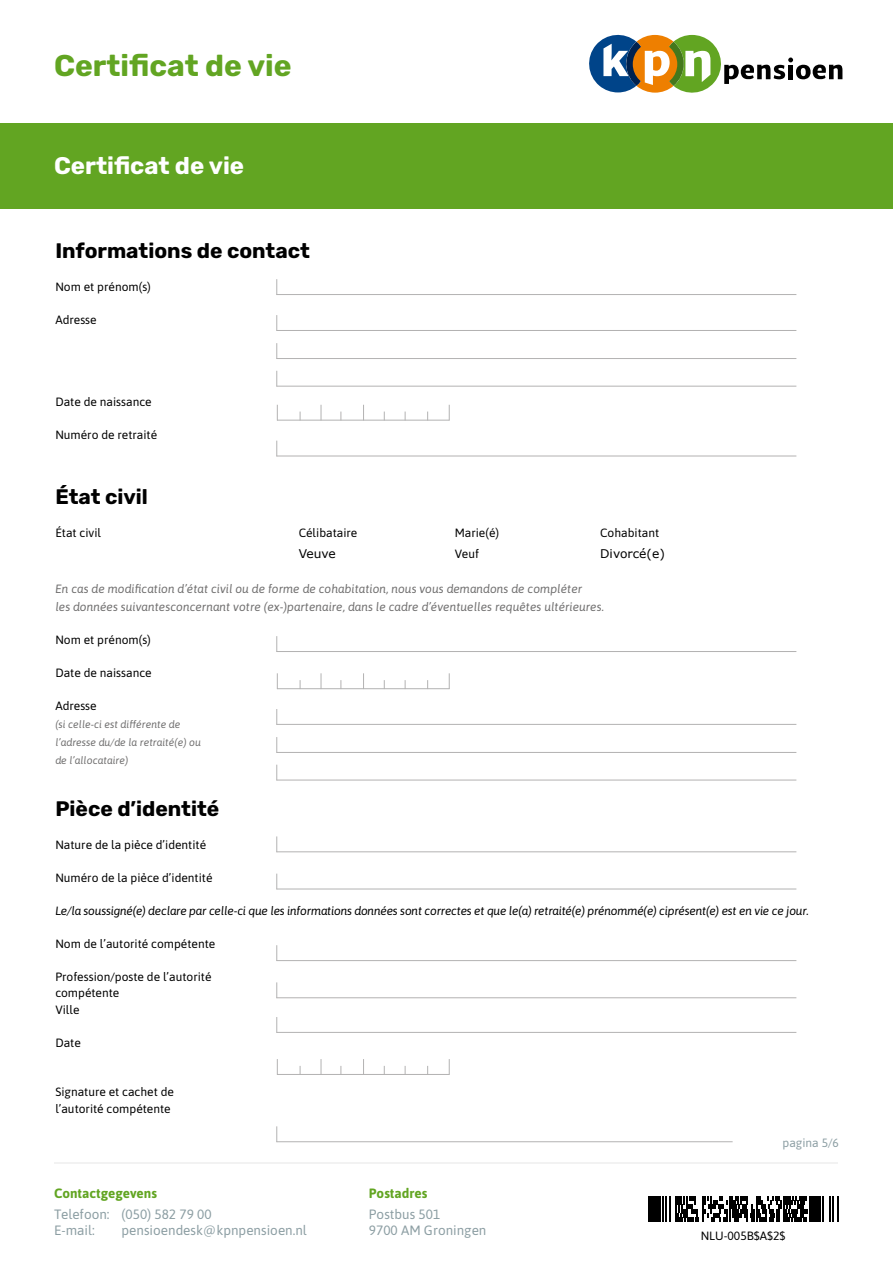
<style>
.page{position:relative;width:893px;height:1263px;background:#fff}
.page>*{position:absolute;margin:0;border:0;box-sizing:border-box;transform-origin:0 0}
.t1{font:700 30px "Rubik";color:#62a522}
.t2{font:700 24px "Rubik";color:#fff}
.t3{font:700 21px "Rubik";color:#000}
.t4{font:13.5px/16.2px "Asap";color:#8c9ea3}
.t5{font:700 13.5px "Asap";color:#62a522}
.t6{font:12px/16.5px "Asap";color:#000}
.t7{font:italic 12px/18px "Asap";color:#706f6f}
.t8{font:italic 12px "Asap";letter-spacing:-.02em;color:#000}
.t9{font:12px "Verdana";color:#000}
.t10{font:12px "Asap";color:#8c9ea3}
.t11{font:italic 10.5px/18px "Asap";color:#706f6f}
</style>
<div class="page">
<hr style="left:54px;top:1162px;width:784px;height:2px;background:#f2f2f2">
<div style="left:0;top:123px;width:893px;height:86px;background:#62a522"></div>
<svg style="left:589px;top:34px;width:253px;height:59px"></svg>
<hr style="left:276px;top:294px;width:520px;height:1px;background:#b3b2b2">
<svg style="left:276px;top:279px;width:1px;height:16px"></svg>
<hr style="left:276px;top:330px;width:520px;height:1px;background:#b3b2b2">
<svg style="left:276px;top:315px;width:1px;height:16px"></svg>
<hr style="left:276px;top:724px;width:520px;height:1px;background:#b3b2b2">
<svg style="left:276px;top:709px;width:1px;height:16px"></svg>
<hr style="left:276px;top:358px;width:520px;height:1px;background:#b3b2b2">
<svg style="left:276px;top:343px;width:1px;height:16px"></svg>
<hr style="left:276px;top:752px;width:520px;height:1px;background:#b3b2b2">
<svg style="left:276px;top:737px;width:1px;height:16px"></svg>
<hr style="left:276px;top:386px;width:520px;height:1px;background:#b3b2b2">
<svg style="left:276px;top:371px;width:1px;height:15px"></svg>
<hr style="left:276px;top:780px;width:520px;height:1px;background:#b3b2b2">
<svg style="left:276px;top:765px;width:1px;height:15px"></svg>
<hr style="left:276px;top:851px;width:520px;height:1px;background:#b3b2b2">
<svg style="left:276px;top:836px;width:1px;height:16px"></svg>
<hr style="left:276px;top:960px;width:520px;height:1px;background:#b3b2b2">
<svg style="left:276px;top:945px;width:1px;height:16px"></svg>
<hr style="left:276px;top:889px;width:520px;height:1px;background:#b3b2b2">
<svg style="left:276px;top:874px;width:1px;height:15px"></svg>
<hr style="left:276px;top:997px;width:520px;height:1px;background:#b3b2b2">
<svg style="left:276px;top:982px;width:1px;height:16px"></svg>
<hr style="left:276px;top:1032px;width:520px;height:1px;background:#b3b2b2">
<svg style="left:276px;top:1017px;width:1px;height:16px"></svg>
<hr style="left:276px;top:1141px;width:457px;height:1px;background:#b3b2b2">
<svg style="left:276px;top:1126px;width:1px;height:16px"></svg>
<hr style="left:276px;top:651px;width:520px;height:1px;background:#b3b2b2">
<svg style="left:276px;top:636px;width:1px;height:16px"></svg>
<hr style="left:276px;top:456px;width:520px;height:1px;background:#b3b2b2">
<svg style="left:276px;top:441px;width:1px;height:15px"></svg>
<hr style="left:277px;top:420px;width:172px;height:1px;background:#b3b2b2">
<svg style="left:277px;top:405px;width:1px;height:15px"></svg>
<svg style="left:449px;top:405px;width:1px;height:15px"></svg>
<svg style="left:363px;top:405px;width:1px;height:15px"></svg>
<svg style="left:321px;top:405px;width:1px;height:15px"></svg>
<hr style="left:277px;top:688px;width:172px;height:1px;background:#b3b2b2">
<svg style="left:277px;top:673px;width:1px;height:15px"></svg>
<svg style="left:449px;top:673px;width:1px;height:16px"></svg>
<svg style="left:363px;top:673px;width:1px;height:15px"></svg>
<svg style="left:321px;top:673px;width:1px;height:15px"></svg>
<hr style="left:277px;top:1074px;width:172px;height:1px;background:#b3b2b2">
<svg style="left:277px;top:1059px;width:1px;height:15px"></svg>
<svg style="left:449px;top:1059px;width:1px;height:16px"></svg>
<svg style="left:363px;top:1059px;width:1px;height:15px"></svg>
<svg style="left:321px;top:1059px;width:1px;height:15px"></svg>
<svg style="left:648px;top:1196px;width:190px;height:26px"></svg>
<div style="left:648px;top:1196px;width:13px;height:25px;background:#000"></div>
<hr style="left:662px;top:1196px;width:2px;height:25px;background:#000">
<div style="left:810px;top:1196px;width:11px;height:25px;background:#000"></div>
<svg style="left:666px;top:1196px;width:142px;height:25px"></svg>
<svg style="left:823px;top:1196px;width:15px;height:25px"></svg>
<h1 class="t1" style="left:54px;top:48px;width:239px">Certificat de vie</h1>
<h2 class="t2" style="left:54px;top:152px;width:192px">Certificat de vie</h2>
<h3 class="t3" style="left:55px;top:238px;width:256px">Informations de contact</h3>
<p class="t6" style="left:55px;top:278px;width:97px">Nom et prénom(s)</p>
<p class="t6" style="left:55px;top:311px;width:43px">Adresse</p>
<p class="t6" style="left:55px;top:393px;width:98px">Date de naissance</p>
<p class="t6" style="left:55px;top:426px;width:103px">Numéro de retraité</p>
<h3 class="t3" style="left:55px;top:485px;width:94px">État civil</h3>
<p class="t6" style="left:55px;top:524px;width:47px">État civil</p>
<p class="t6" style="left:299px;top:524px;width:60px">Célibataire</p>
<p class="t6" style="left:455px;top:524px;width:46px">Marie(é)</p>
<p class="t6" style="left:600px;top:524px;width:61px">Cohabitant</p>
<p class="t9" style="left:299px;top:546px;width:39px">Veuve</p>
<p class="t6" style="left:455px;top:545px;width:26px">Veuf</p>
<p class="t9" style="left:600px;top:546px;width:66px">Divorcé(e)</p>
<p class="t7" style="left:55px;top:579px;width:550px">En cas de modification d’état civil ou de forme de cohabitation, nous vous demandons de compléter<br>les données suivantesconcernant votre (ex-)partenaire, dans le cadre d’éventuelles requêtes ultérieures.</p>
<p class="t6" style="left:55px;top:631px;width:97px">Nom et prénom(s)</p>
<p class="t6" style="left:55px;top:664px;width:98px">Date de naissance</p>
<p class="t6" style="left:55px;top:697px;width:43px">Adresse</p>
<p class="t11" style="left:55px;top:715px;width:147px">(si celle-ci est différente de l’adresse du/de la retraité(e) ou de l’allocataire)</p>
<h3 class="t3" style="left:55px;top:796px;width:166px">Pièce d’identité</h3>
<p class="t6" style="left:55px;top:836px;width:152px">Nature de la piẻce d’identité</p>
<p class="t6" style="left:55px;top:869px;width:159px">Numéro de la piẻce d’identité</p>
<p class="t8" style="left:55px;top:903px;width:755px">Le/la soussigné(e) declare par celle-ci que les informations données sont correctes et que le(a) retraité(e) prénommé(e) ciprésent(e) est en vie ce jour.</p>
<p class="t6" style="left:55px;top:935px;width:161px">Nom de l’autorité compétente</p>
<p class="t6" style="left:55px;top:968px;width:158px">Profession/poste de l’autorité compétente<br>Ville</p>
<p class="t6" style="left:55px;top:1034px;width:27px">Date</p>
<p class="t6" style="left:55px;top:1083px;width:120px">Signature et cachet de l’autorité compétente</p>
<p class="t5" style="left:54px;top:1184px;width:104px">Contactgegevens</p>
<p class="t4" style="left:54px;top:1205px;width:159px">Telefoon: (050) 582 79 00<br>E-mail:</p>
<p class="t4" style="left:122px;top:1221px;width:187px">pensioendesk@kpnpensioen.nl</p>
<p class="t5" style="left:369px;top:1184px;width:60px">Postadres</p>
<p class="t4" style="left:369px;top:1205px;width:119px">Postbus 501<br>9700 AM Groningen</p>
<p class="t10" style="left:782px;top:1134px;width:58px">pagina 5/6</p>
<p class="t6" style="left:701px;top:1227px;width:86px">NLU-005B$A$2$</p>
</div>
